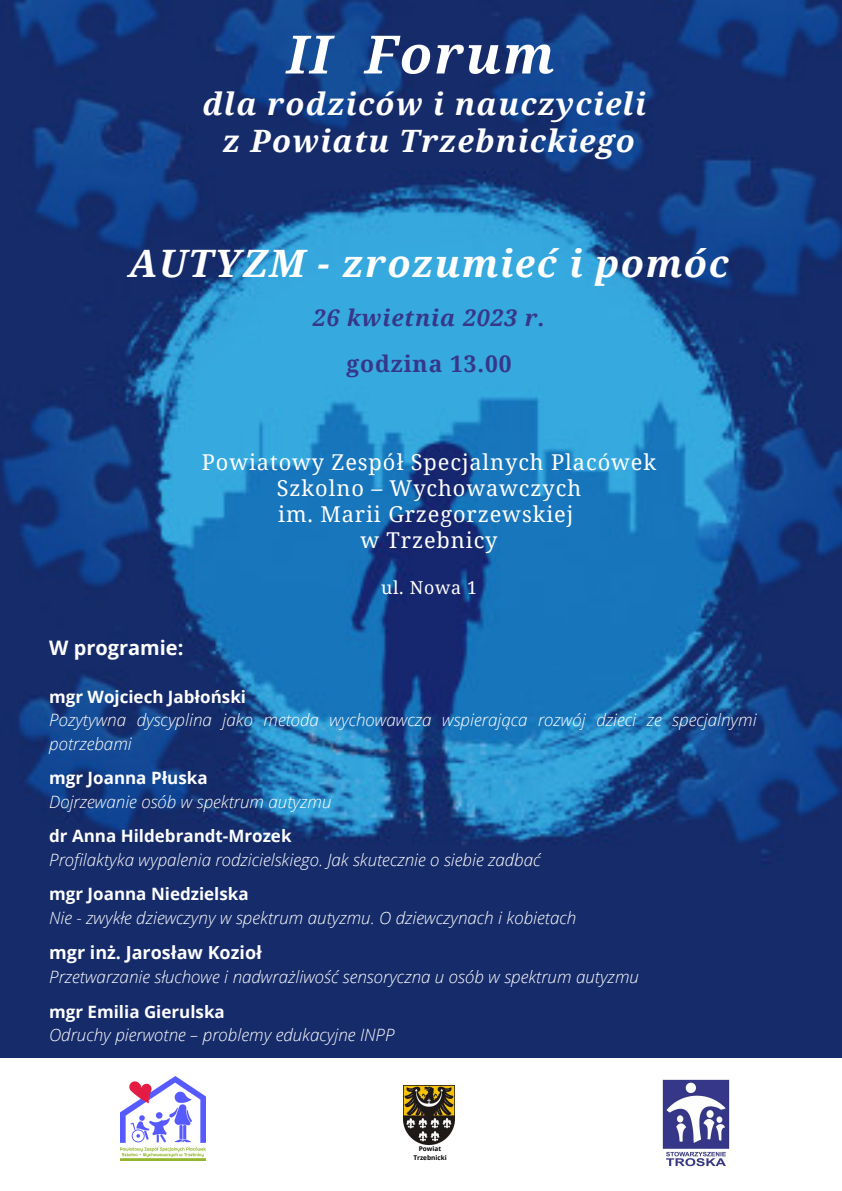
<style>
.page{position:relative;width:842px;height:1191px;background:#fff}
.page>*{position:absolute;margin:0;border:0;box-sizing:border-box;transform-origin:0 0}
.t1{font:italic 700 52.8px "Noto Serif";letter-spacing:.04em;color:#fff}
.t2{font:italic 700 37.8px "Noto Serif";letter-spacing:.04em;color:#fff}
.t3{font:italic 700 30.8px/36.9px "Noto Serif";letter-spacing:.04em;color:#fff;text-align:center}
.t4{font:italic 700 22.8px "Noto Serif";letter-spacing:.04em;color:#363789}
.t5{font:700 22.8px "Noto Serif";letter-spacing:.04em;color:#363789}
.t6{font:21.8px/26.1px "Noto Serif";letter-spacing:.04em;color:#fff;text-align:center}
.t7{font:700 20px "Open Sans";color:#fff}
.t8{font:700 18px "Open Sans";color:#fff}
.t9{font:17.8px "Noto Serif";letter-spacing:.04em;color:#fff}
.t10{font:italic 300 17px/23.5px "Open Sans";color:#fff}
.t11{font:700 17px "Open Sans";color:#fff}
.t12{font:700 6.5px/9.1px "Open Sans";color:#000;text-align:center}
</style>
<div class="page">
<img style="left:0;top:0;width:842px;height:1057px">
<img style="left:662px;top:1079px;width:68px;height:88px">
<img style="left:404px;top:1085px;width:50px;height:59px">
<img style="left:120px;top:1076px;width:85px;height:84px">
<h1 class="t1" style="left:287px;top:17px;width:269px">II Forum</h1>
<h3 class="t3" style="left:202px;top:85px;width:445px">dla rodziców i nauczycieli z Powiatu Trzebnickiego</h3>
<h2 class="t2" style="left:129px;top:236px;width:601px">AUTYZM - zrozumieć i pomóc</h2>
<h3 class="t4" style="left:313px;top:301px;width:234px">26 kwietnia 2023 r.</h3>
<h3 class="t5" style="left:346px;top:348px;width:167px">godzina 13.00</h3>
<p class="t6" style="left:202px;top:448px;width:456px">Powiatowy Zespół Specjalnych Placówek<br>Szkolno – Wychowawczych<br>im. Marii Grzegorzewskiej<br>w Trzebnicy</p>
<p class="t9" style="left:381px;top:575px;width:98px">ul. Nowa 1</p>
<p class="t7" style="left:49px;top:633px;width:136px">W programie:</p>
<p class="t11" style="left:49px;top:684px;width:198px">mgr Wojciech Jabłoński</p>
<p class="t10" style="left:49px;top:707px;width:709px">Pozytywna dyscyplina jako metoda wychowawcza wspierająca rozwój dzieci ze specjalnymi potrzebami</p>
<p class="t11" style="left:49px;top:766px;width:160px">mgr Joanna Płuska</p>
<p class="t10" style="left:49px;top:789px;width:284px">Dojrzewanie osób w spektrum autyzmu</p>
<p class="t11" style="left:49px;top:824px;width:244px">dr Anna Hildebrandt-Mrozek</p>
<p class="t10" style="left:49px;top:847px;width:493px">Profilaktyka wypalenia rodzicielskiego. Jak skutecznie o siebie zadbać</p>
<p class="t11" style="left:49px;top:882px;width:201px">mgr Joanna Niedzielska</p>
<p class="t10" style="left:49px;top:905px;width:529px">Nie - zwykłe dziewczyny w spektrum autyzmu. O dziewczynach i kobietach</p>
<p class="t8" style="left:49px;top:939px;width:214px">mgr inż. Jarosław Kozioł</p>
<p class="t10" style="left:49px;top:964px;width:591px">Przetwarzanie słuchowe i nadwrażliwość sensoryczna u osób w spektrum autyzmu</p>
<p class="t11" style="left:49px;top:999px;width:177px">mgr Emilia Gierulska</p>
<p class="t10" style="left:49px;top:1022px;width:347px">Odruchy pierwotne – problemy edukacyjne INPP</p>
<p class="t12" style="left:413px;top:1143px;width:35px">Powiat<br>Trzebnicki</p>
</div>
